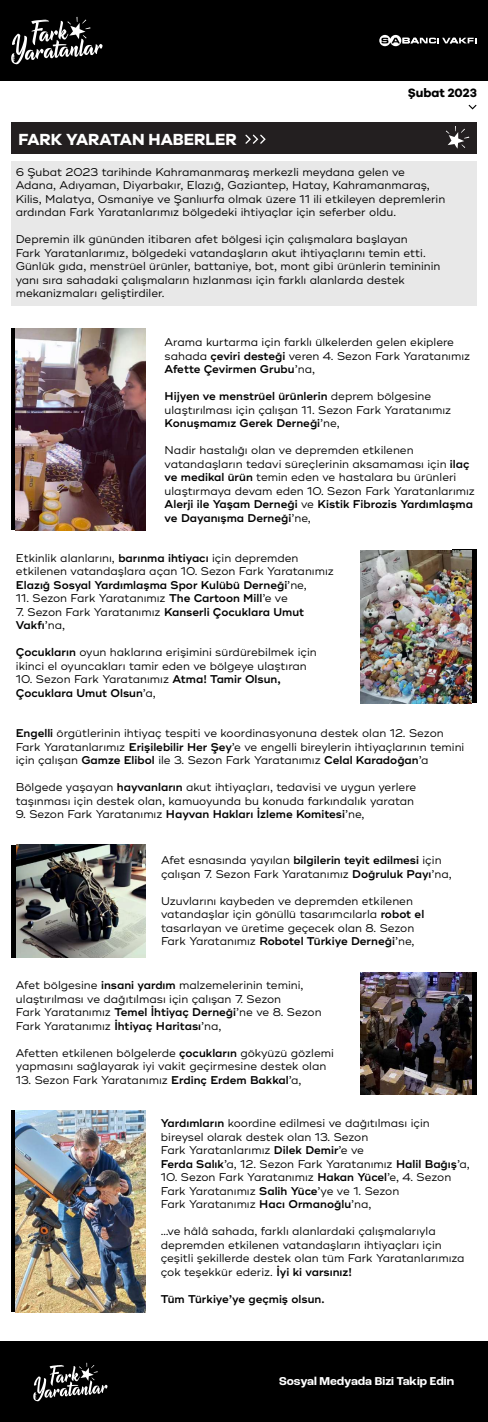
<style>
.page{position:relative;width:488px;height:1422px;background:#fff}
.page>*{position:absolute;margin:0;border:0;box-sizing:border-box;transform-origin:0 0}
.t1{font:700 16.65px "Galano Grotesque";color:#fff}
.t2{font:700 12.45px "Galano Grotesque";color:#000}
.t3{font:700 12px "Roc Grotesk";color:#fff}
.t4{font:11.25px/13.5px "Ridley Grotesk";color:#000}
.t5{font:600 11.25px/13.5px "Ridley Grotesk";color:#000}
.s1{font-weight:600}
.s2{font-weight:400}
</style>
<div class="page">
<div style="left:11px;top:162px;width:465px;height:144px;background:#e8e8e8"></div>
<div style="left:0;top:0;width:487px;height:81px;background:#000"></div>
<svg style="left:379px;top:35px;width:97px;height:11px"></svg>
<svg style="left:11px;top:17px;width:91px;height:47px"></svg>
<div style="left:11px;top:123px;width:465px;height:31px;background:#231f20"></div>
<svg style="left:446px;top:126px;width:23px;height:23px"></svg>
<svg style="left:245px;top:135px;width:20px;height:9px"></svg>
<svg style="left:468px;top:105px;width:8px;height:5px"></svg>
<img style="left:360px;top:973px;width:111px;height:122px">
<div style="left:471px;top:973px;width:5px;height:122px;background:#000"></div>
<div style="left:0;top:1341px;width:488px;height:81px;background:#000"></div>
<div style="left:452px;top:550px;width:24px;height:153px;background:linear-gradient(to bottom,#000,#000)"></div>
<img style="left:360px;top:550px;width:111px;height:153px">
<div style="left:11px;top:845px;width:67px;height:112px;background:#000"></div>
<img style="left:16px;top:845px;width:129px;height:112px">
<svg style="left:11px;top:1110px;width:5px;height:202px"></svg>
<img style="left:16px;top:1110px;width:129px;height:203px">
<svg style="left:11px;top:328px;width:44px;height:202px"></svg>
<img style="left:16px;top:329px;width:129px;height:201px">
<svg style="left:33px;top:1363px;width:74px;height:38px"></svg>
<h1 class="t1" style="left:18px;top:129px;width:220px">FARK YARATAN HABERLER</h1>
<p class="t2" style="left:407px;top:86px;width:70px">Şubat 2023</p>
<p class="t4" style="left:16px;top:165px;width:431px">6 Şubat 2023 tarihinde Kahramanmaraş merkezli meydana gelen ve Adana, Adıyaman, Diyarbakır, Elazığ, Gaziantep, Hatay, Kahramanmaraş, Kilis, Malatya, Osmaniye ve Şanlıurfa olmak üzere 11 ili etkileyen depremlerin ardından Fark Yaratanlarımız bölgedeki ihtiyaçlar için seferber oldu.</p>
<p class="t4" style="left:16px;top:233px;width:426px">Depremin ilk gününden itibaren afet bölgesi için çalışmalara başlayan<br>Fark Yaratanlarımız, bölgedeki vatandaşların akut ihtiyaçlarını temin etti.<br>Günlük gıda, menstrüel ürünler, battaniye, bot, mont gibi ürünlerin temininin yanı sıra sahadaki çalışmaların hızlanması için farklı alanlarda destek mekanizmaları geliştirdiler.</p>
<p class="t4" style="left:164px;top:336px;width:307px">Arama kurtarma için farklı ülkelerden gelen ekiplere sahada <span class="s1">çeviri desteği</span> veren 4. Sezon Fark Yaratanımız<br><span class="s1">Afette Çevirmen Grubu</span>’na,</p>
<p class="t4" style="left:164px;top:390px;width:288px"><span class="s1">Hijyen ve menstrüel ürünlerin</span> deprem bölgesine ulaştırılması için çalışan 11. Sezon Fark Yaratanımız<br><span class="s1">Konuşmamız Gerek Derneği</span>’ne,</p>
<p class="t4" style="left:164px;top:444px;width:312px">Nadir hastalığı olan ve depremden etkilenen vatandaşların tedavi süreçlerinin aksamaması için <span class="s1">ilaç ve medikal ürün</span> temin eden ve hastalara bu ürünleri ulaştırmaya devam eden 10. Sezon Fark Yaratanlarımız <span class="s1">Alerji ile Yaşam Derneği</span> ve <span class="s1">Kistik Fibrozis Yardımlaşma ve Dayanışma Derneği</span>’ne,</p>
<p class="t4" style="left:16px;top:551px;width:319px">Etkinlik alanlarını, <span class="s1">barınma ihtiyacı</span> için depremden etkilenen vatandaşlara açan 10. Sezon Fark Yaratanımız<br><span class="s1">Elazığ Sosyal Yardımlaşma Spor Kulübü Derneği</span>’ne,</p>
<p class="t4" style="left:16px;top:592px;width:273px">11. Sezon Fark Yaratanımız <span class="s1">The Cartoon Mill</span>’e ve</p>
<p class="t4" style="left:16px;top:605px;width:289px">7. Sezon Fark Yaratanımız <span class="s1">Kanserli Çocuklara Umut<br>Vakfı</span>’na,</p>
<p class="t4" style="left:16px;top:646px;width:302px"><span class="s1">Çocukların</span> oyun haklarına erişimini sürdürebilmek için ikinci el oyuncakları tamir eden ve bölgeye ulaştıran</p>
<p class="t5" style="left:16px;top:673px;width:266px"><span class="s2">10. Sezon Fark Yaratanımız</span> Atma! Tamir Olsun,<br>Çocuklara Umut Olsun<span class="s2">’a,</span></p>
<p class="t4" style="left:16px;top:727px;width:450px"><span class="s1">Engelli</span> örgütlerinin ihtiyaç tespiti ve koordinasyonuna destek olan 12. Sezon<br>Fark Yaratanlarımız <span class="s1">Erişilebilir Her Şey</span>’e ve engelli bireylerin ihtiyaçlarının temini için çalışan <span class="s1">Gamze Elibol</span> ile 3. Sezon Fark Yaratanımız <span class="s1">Celal Karadoğan</span>’a</p>
<p class="t4" style="left:16px;top:781px;width:402px">Bölgede yaşayan <span class="s1">hayvanların</span> akut ihtiyaçları, tedavisi ve uygun yerlere taşınması için destek olan, kamuoyunda bu konuda farkındalık yaratan</p>
<p class="t5" style="left:16px;top:808px;width:350px"><span class="s2">9. Sezon Fark Yaratanımız</span> Hayvan Hakları İzleme Komitesi<span class="s2">’ne,</span></p>
<p class="t4" style="left:161px;top:854px;width:292px">Afet esnasında yayılan <span class="s1">bilgilerin teyit edilmesi</span> için çalışan 7. Sezon Fark Yaratanımız <span class="s1">Doğruluk Payı</span>’na,</p>
<p class="t4" style="left:161px;top:894px;width:265px">Uzuvlarını kaybeden ve depremden etkilenen vatandaşlar için gönüllü tasarımcılarla <span class="s1">robot el </span>tasarlayan ve üretime geçecek olan 8. Sezon Fark Yaratanımız <span class="s1">Robotel Türkiye Derneği</span>’ne,</p>
<p class="t4" style="left:16px;top:979px;width:307px">Afet bölgesine <span class="s1">insani yardım</span> malzemelerinin temini, ulaştırılması ve dağıtılması için çalışan 7. Sezon<br>Fark Yaratanımız <span class="s1">Temel İhtiyaç Derneği</span>’ne ve 8. Sezon Fark Yaratanımız <span class="s1">İhtiyaç Haritası</span>’na,</p>
<p class="t4" style="left:16px;top:1047px;width:319px">Afetten etkilenen bölgelerde <span class="s1">çocukların</span> gökyüzü gözlemi yapmasını sağlayarak iyi vakit geçirmesine destek olan</p>
<p class="t4" style="left:16px;top:1074px;width:287px">13. Sezon Fark Yaratanımız <span class="s1">Erdinç Erdem Bakkal</span>’a,</p>
<p class="t4" style="left:161px;top:1117px;width:310px"><span class="s1">Yardımların</span> koordine edilmesi ve dağıtılması için bireysel olarak destek olan 13. Sezon<br>Fark Yaratanlarımız <span class="s1">Dilek Demir</span>’e ve<br><span class="s1">Ferda Salık</span>’a, 12. Sezon Fark Yaratanımız <span class="s1">Halil Bağış</span>’a,</p>
<p class="t4" style="left:161px;top:1171px;width:292px">10. Sezon Fark Yaratanımız <span class="s1">Hakan Yücel</span>’e, 4. Sezon<br>Fark Yaratanımız <span class="s1">Salih Yüce</span>’ye ve 1. Sezon<br>Fark Yaratanımız <span class="s1">Hacı Ormanoğlu</span>’na,</p>
<p class="t4" style="left:161px;top:1225px;width:305px">…ve hâlâ sahada, farklı alanlardaki çalışmalarıyla depremden etkilenen vatandaşların ihtiyaçları için çeşitli şekillerde destek olan tüm Fark Yaratanlarımıza çok teşekkür ederiz. <span class="s1">İyi ki varsınız!</span></p>
<p class="t5" style="left:161px;top:1292px;width:165px">Tüm Türkiye’ye geçmiş olsun.</p>
<p class="t3" style="left:279px;top:1374px;width:176px">Sosyal Medyada Bizi Takip Edin</p>
</div>
